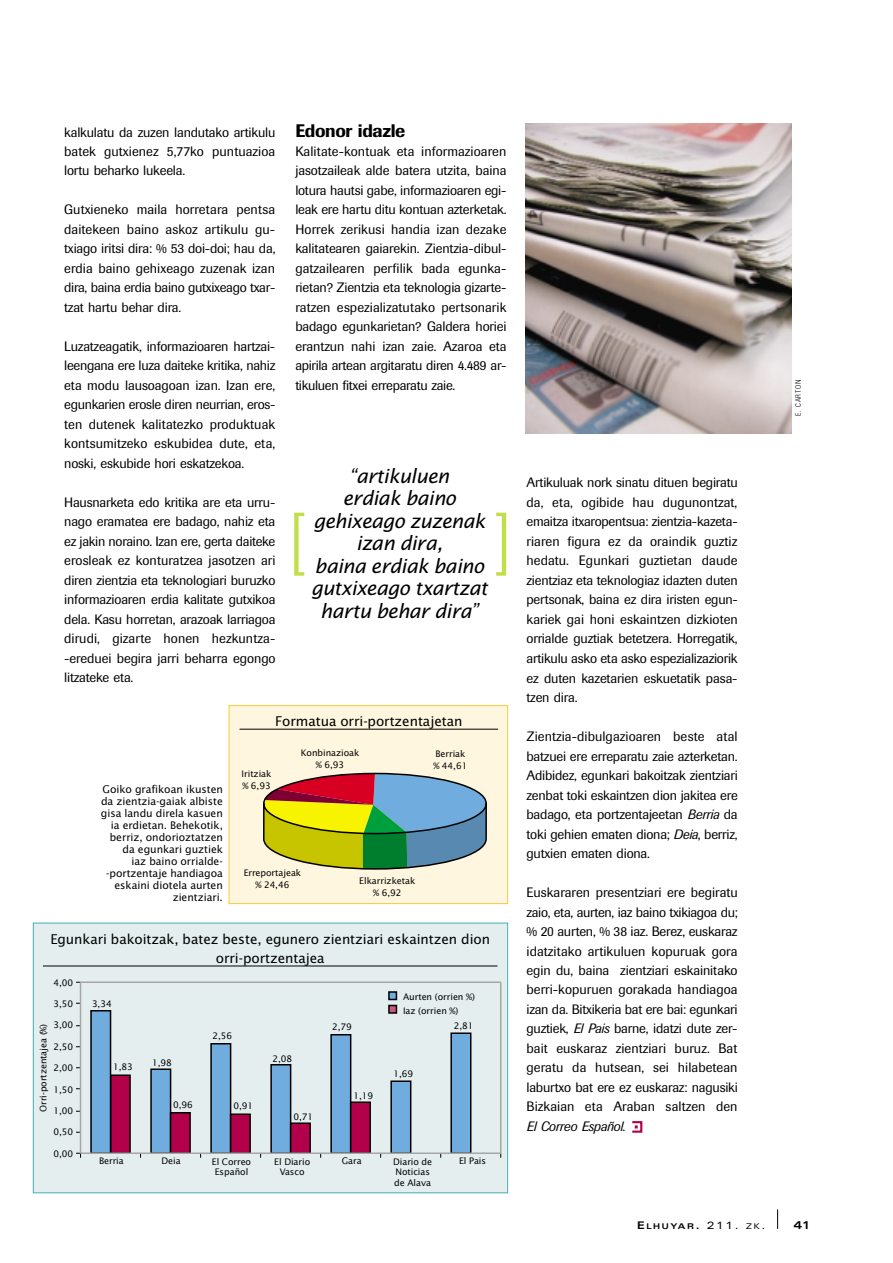
<style>
.page{position:relative;width:893px;height:1263px;background:#fff}
.page>*{position:absolute;margin:0;border:0;box-sizing:border-box;transform-origin:0 0}
.t1{font:300 condensed 72px "Univers";color:#c2de48}
.t2{font:italic 19.5px/22.5px "Lucida Sans";letter-spacing:-.025em;color:#000;text-align:center}
.t3{font:500 18px "Imago";letter-spacing:-.02em;color:#000}
.t4{font:13.5px/19.5px "Imago";letter-spacing:-.015em;color:#000;text-align:justify}
.t5{font:13.5px/19.5px "Lucida Sans";letter-spacing:-.005em;color:#000;text-align:center}
.t6{font:700 expanded 11.25px "Univers";color:#000}
.t7{font:10.5px/12px "Lucida Sans";letter-spacing:-.005em;color:#000;text-align:right}
.t8{font:9px/12px "Lucida Sans";letter-spacing:-.005em;color:#000;text-align:center}
.t9{font:700 expanded 7.8px "Univers";letter-spacing:.2em;color:#000}
.t10{font:300 condensed 7.5px "Univers";letter-spacing:.09em;color:#000}
.s1{font-style:italic}
.s2{font-size:10.5px}
.s3{font-weight:400;font-size:10.5px}
.s4{font-weight:400}
</style>
<div class="page">
<div style="left:34px;top:923px;width:473px;height:269px;background:#e4eeee"></div>
<div style="left:110px;top:1074px;width:21px;height:80px;background:#b3004a;border:2px solid #000"></div>
<div style="left:90px;top:1010px;width:21px;height:144px;background:#70adde;border:2px solid #000"></div>
<div style="left:150px;top:1068px;width:21px;height:86px;background:#70adde;border:2px solid #000"></div>
<div style="left:210px;top:1043px;width:21px;height:111px;background:#70adde;border:2px solid #000"></div>
<div style="left:270px;top:1064px;width:21px;height:90px;background:#70adde;border:2px solid #000"></div>
<div style="left:330px;top:1034px;width:21px;height:120px;background:#70adde;border:2px solid #000"></div>
<div style="left:390px;top:1080px;width:21px;height:74px;background:#70adde;border:2px solid #000"></div>
<div style="left:450px;top:1032px;width:21px;height:122px;background:#70adde;border:2px solid #000"></div>
<div style="left:170px;top:1112px;width:21px;height:42px;background:#b3004a;border:2px solid #000"></div>
<div style="left:230px;top:1113px;width:21px;height:41px;background:#b3004a;border:2px solid #000"></div>
<div style="left:290px;top:1122px;width:21px;height:32px;background:#b3004a;border:2px solid #000"></div>
<div style="left:350px;top:1101px;width:21px;height:53px;background:#b3004a;border:2px solid #000"></div>
<div style="left:388px;top:991px;width:9px;height:9px;background:#70adde;border:2px solid #000"></div>
<div style="left:388px;top:1005px;width:9px;height:9px;background:#c8597e;border:2px solid #000"></div>
<hr style="left:80px;top:981px;width:420px;height:2px;background:#a6a6a6">
<hr style="left:500px;top:982px;width:1px;height:171px;background:#a6a6a6">
<hr style="left:80px;top:1152px;width:420px;height:2px;background:#a6a6a6">
<hr style="left:80px;top:982px;width:1px;height:171px;background:#a6a6a6">
<div style="left:33px;top:923px;width:475px;height:270px;border:1px solid #46adb2"></div>
<svg style="left:777px;top:1209px;width:1px;height:20px"></svg>
<svg style="left:637px;top:1121px;width:6px;height:12px"></svg>
<div style="left:631px;top:1121px;width:11px;height:12px;border:2px solid #b3004a"></div>
<svg style="left:634px;top:1125px;width:3px;height:4px"></svg>
<hr style="left:43px;top:966px;width:454px;height:1px;background:#000">
<div style="left:229px;top:706px;width:278px;height:197px;background:#fff6df"></div>
<svg style="left:263px;top:772px;width:224px;height:98px;background:#969e6d"></svg>
<div style="left:229px;top:705px;width:279px;height:199px;border:1px solid #f6cb39"></div>
<img style="left:525px;top:123px;width:266px;height:310px">
<hr style="left:239px;top:729px;width:259px;height:1px;background:#000">
<p class="t4" style="left:64px;top:123px;width:213px">kalkulatu da zuzen landutako artikulu batek gutxienez 5,77ko puntuazioa lortu beharko lukeela.</p>
<p class="t4" style="left:64px;top:201px;width:213px">Gutxieneko maila horretara pentsa daitekeen baino askoz artikulu gu&shy;txiago iritsi dira: % 53 doi-doi; hau da, erdia baino gehixeago zuzenak izan dira, baina erdia baino gutxixeago txar&shy;tzat hartu behar dira.</p>
<p class="t4" style="left:64px;top:338px;width:213px">Luzatzeagatik, informazioaren hartzai&shy;leengana ere luza daiteke kritika, nahiz eta modu lausoagoan izan. Izan ere, egunkarien erosle diren neurrian, eros&shy;ten dutenek kalitatezko produktuak kontsumitzeko eskubidea dute, eta, noski, eskubide hori eskatzekoa.</p>
<p class="t4" style="left:64px;top:494px;width:213px">Hausnarketa edo kritika are eta urru&shy;nago eramatea ere badago, nahiz eta ez jakin noraino. Izan ere, gerta daiteke erosleak ez konturatzea jasotzen ari diren zientzia eta teknologiari buruzko informazioaren erdia kalitate gutxikoa dela. Kasu horretan, arazoak larriagoa dirudi, gizarte honen hezkuntza--ereduei begira jarri beharra egongo litzateke eta.</p>
<h3 class="t3" style="left:295px;top:124px;width:111px">Edonor idazle</h3>
<p class="t4" style="left:295px;top:143px;width:213px">Kalitate-kontuak eta informazioaren jasotzaileak alde batera utzita, baina lotura hautsi gabe, informazioaren egi&shy;leak ere hartu ditu kontuan azterketak.<br>Horrek zerikusi handia izan dezake kalitatearen gaiarekin. Zientzia-dibul&shy;gatzailearen perfilik bada egunka&shy;rietan? Zientzia eta teknologia gizarte&shy;ratzen espezializatutako pertsonarik badago egunkarietan? Galdera horiei erantzun nahi izan zaie. Azaroa eta apirila artean argitaratu diren 4.489 ar&shy;tikuluen fitxei erreparatu zaie.</p>
<h2 class="t2" style="left:311px;top:466px;width:178px">“artikuluen<br>erdiak baino gehixeago zuzenak izan dira,<br>baina erdiak baino gutxixeago txartzat hartu behar dira”</h2>
<h1 class="t1" style="left:290px;top:514px;width:17px">[</h1>
<h1 class="t1" style="left:494px;top:514px;width:17px">]</h1>
<p class="t7" style="left:101px;top:784px;width:124px">Goiko grafikoan ikusten da zientzia-gaiak albiste gisa landu direla kasuen ia erdietan. Behekotik, berriz, ondorioztatzen da egunkari guztiek<br>iaz baino orrialde--portzentaje handiagoa eskaini diotela aurten zientziari.</p>
<p class="t5" style="left:275px;top:713px;width:189px">Formatua orri-portzentajetan</p>
<p class="t8" style="left:433px;top:749px;width:36px;text-align:left">Berriak % 44,61</p>
<p class="t8" style="left:301px;top:748px;width:60px">Konbinazioak % 6,93</p>
<p class="t8" style="left:242px;top:769px;width:31px;text-align:left">Iritziak % 6,93</p>
<p class="t8" style="left:244px;top:868px;width:59px">Erreportajeak % 24,46</p>
<p class="t8" style="left:359px;top:875px;width:57px">Elkarrizketak % 6,92</p>
<p class="t5" style="left:50px;top:930px;width:441px">Egunkari bakoitzak, batez beste, egunero zientziari eskaintzen dion orri-portzentajea</p>
<p class="t8" style="left:53px;top:977px;width:21px">4,00</p>
<p class="t8" style="left:53px;top:998px;width:21px">3,50</p>
<p class="t8" style="left:53px;top:1020px;width:21px">3,00</p>
<p class="t8" style="left:53px;top:1041px;width:21px">2,50</p>
<p class="t8" style="left:53px;top:1063px;width:21px">2,00</p>
<p class="t8" style="left:53px;top:1084px;width:21px">1,50</p>
<p class="t8" style="left:53px;top:1105px;width:21px">1,00</p>
<p class="t8" style="left:53px;top:1127px;width:21px">0,50</p>
<p class="t8" style="left:53px;top:1148px;width:21px">0,00</p>
<p class="t8" style="left:38px;top:1112px;width:90px;rotate:-90deg">Orri-portzentajea (%)</p>
<p class="t8" style="left:92px;top:998px;width:21px">3,34</p>
<p class="t8" style="left:113px;top:1062px;width:21px">1,83</p>
<p class="t8" style="left:99px;top:1155px;width:26px">Berria</p>
<p class="t8" style="left:152px;top:1057px;width:21px">1,98</p>
<p class="t8" style="left:212px;top:1031px;width:21px">2,56</p>
<p class="t8" style="left:173px;top:1099px;width:21px">0,96</p>
<p class="t8" style="left:233px;top:1101px;width:21px">0,91</p>
<p class="t8" style="left:272px;top:1053px;width:21px">2,08</p>
<p class="t8" style="left:293px;top:1111px;width:21px">0,71</p>
<p class="t8" style="left:332px;top:1022px;width:21px">2,79</p>
<p class="t8" style="left:353px;top:1090px;width:21px">1,19</p>
<p class="t8" style="left:403px;top:991px;width:73px;line-height:13.5px;text-align:left">Aurten (orrien %)<br>Iaz (orrien %)</p>
<p class="t8" style="left:393px;top:1069px;width:21px">1,69</p>
<p class="t8" style="left:453px;top:1021px;width:21px">2,81</p>
<p class="t8" style="left:161px;top:1155px;width:21px">Deia</p>
<p class="t8" style="left:342px;top:1155px;width:21px">Gara</p>
<p class="t8" style="left:459px;top:1155px;width:28px">El Pais</p>
<p class="t8" style="left:212px;top:1157px;width:41px;line-height:10.5px">El Correo<br>Español</p>
<p class="t8" style="left:274px;top:1157px;width:37px;line-height:10.5px">El Diario<br>Vasco</p>
<p class="t8" style="left:393px;top:1157px;width:41px;line-height:10.5px;text-align:left">Diario de<br>Noticias de Alava</p>
<p class="t4" style="left:526px;top:474px;width:213px">Artikuluak nork sinatu dituen begiratu da, eta, ogibide hau dugunontzat, emaitza itxaropentsua: zientzia-kazeta&shy;riaren figura ez da oraindik guztiz hedatu. Egunkari guztietan daude zientziaz eta teknologiaz idazten duten pertsonak, baina ez dira iristen egun&shy;kariek gai honi eskaintzen dizkioten orrialde guztiak betetzera. Horregatik, artikulu asko eta asko espezializaziorik ez duten kazetarien eskuetatik pasa&shy;tzen dira.</p>
<p class="t4" style="left:526px;top:728px;width:213px">Zientzia-dibulgazioaren beste atal batzuei ere erreparatu zaie azterketan.<br>Adibidez, egunkari bakoitzak zientziari zenbat toki eskaintzen dion jakitea ere badago, eta portzentajeetan <span class="s1">Berria</span> da toki gehien ematen diona; <span class="s1">Deia</span>, berriz, gutxien ematen diona.</p>
<p class="t4" style="left:526px;top:884px;width:213px">Euskararen presentziari ere begiratu zaio, eta, aurten, iaz baino txikiagoa du; % 20 aurten, % 38 iaz. Berez, euskaraz idatzitako artikuluen kopuruak gora egin du, baina zientziari eskainitako berri-kopuruen gorakada handiagoa izan da. Bitxikeria bat ere bai: egunkari guztiek, <span class="s1">El Pais</span> barne, idatzi dute zer&shy;bait euskaraz zientziari buruz. Bat geratu da hutsean, sei hilabetean laburtxo bat ere ez euskaraz: nagusiki Bizkaian eta Araban saltzen den <span class="s1">El Correo Español</span>.</p>
<p class="t10" style="left:795px;top:416px;width:37px;rotate:-90deg">E. CARTON</p>
<p class="t9" style="left:637px;top:1223px;width:130px"><span class="s2">E</span>LHUYAR<span class="s2">.</span> <span class="s3">211.</span> <span class="s4">ZK</span><span class="s3">.</span></p>
<p class="t6" style="left:793px;top:1220px;width:18px">41</p>
</div>
